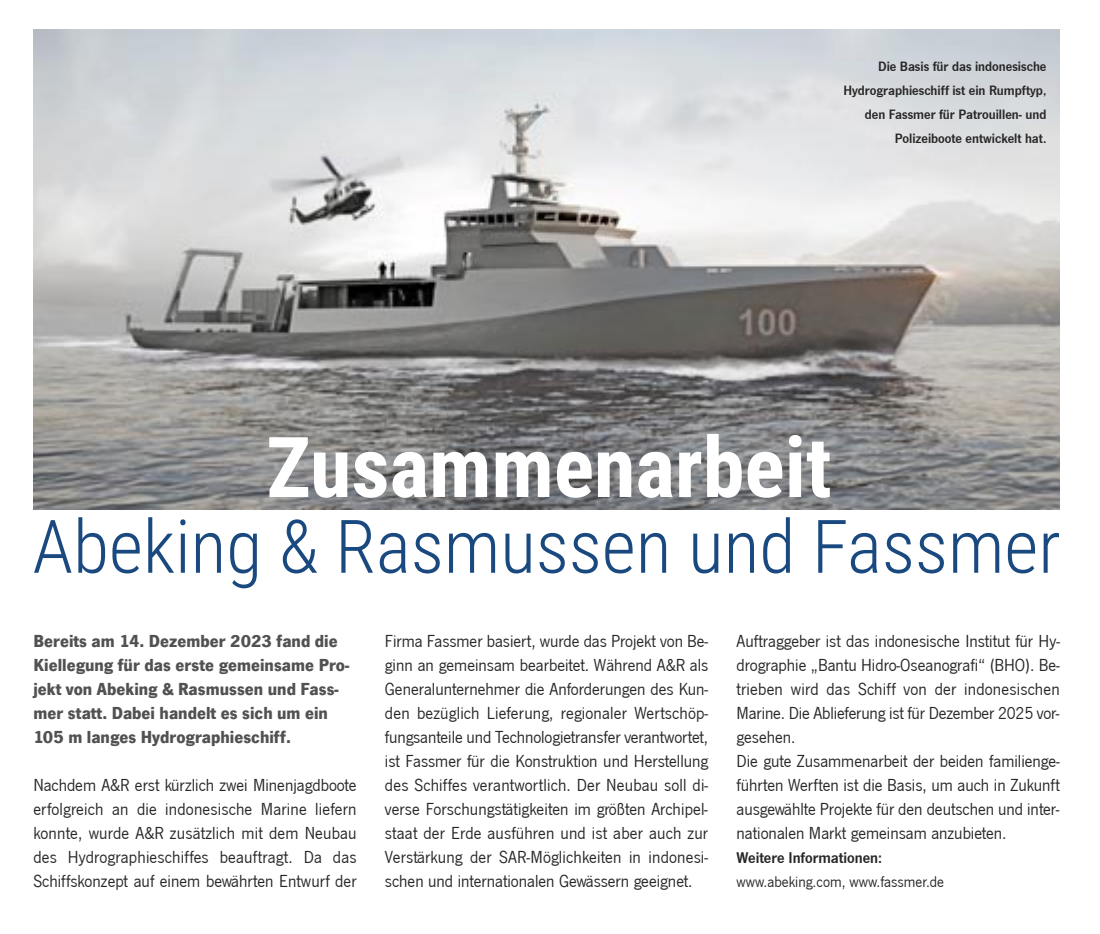
<style>
.page{position:relative;width:1100px;height:934px;background:#fff}
.page>*{position:absolute;margin:0;border:0;box-sizing:border-box;transform-origin:0 0}
.t1{font:700 84px "Roboto Condensed";color:#fff}
.t2{font:300 74px "Roboto Condensed";color:#1a497f}
.t3{font:18px/24px "News Got T";color:#272526;text-align:justify}
.t4{font:700 18px/24px "News Got T";color:#525152}
.t5{font:16px "News Got T";color:#272526}
.t6{font:600 16px "News Got T";color:#272526}
.t7{font:600 14px "News Got T";color:#272526}
</style>
<div class="page">
<img style="left:33px;top:30px;width:1027px;height:479px">
<p class="t7" style="left:878px;top:57px;width:170px">Die Basis für das indonesische</p>
<p class="t7" style="left:843px;top:81px;width:205px">Hydrographieschiff ist ein Rumpftyp,</p>
<p class="t7" style="left:865px;top:105px;width:183px">den Fassmer für Patrouillen- und</p>
<p class="t7" style="left:894px;top:129px;width:153px">Polizeiboote entwickelt hat.</p>
<p class="t1" style="left:266px;top:419px;width:567px">Zusammenarbeit</p>
<p class="t2" style="left:32px;top:504px;width:1029px">Abeking &amp; Rasmussen und Fassmer</p>
<p class="t4" style="left:33px;top:628px;width:317px">Bereits am 14. Dezember 2023 fand die Kiellegung für das erste gemeinsame Pro&shy;jekt von Abeking &amp; Rasmussen und Fass&shy;mer statt. Dabei handelt es sich um ein 105 m langes Hydrographieschiff.</p>
<p class="t3" style="left:385px;top:628px;width:325px">Firma Fassmer basiert, wurde das Projekt von Be&shy;ginn an gemeinsam bearbeitet. Während A&amp;R als Generalunternehmer die Anforderungen des Kun&shy;den bezüglich Lieferung, regionaler Wertschöp&shy;fungsanteile und Technologietransfer verantwortet, ist Fassmer für die Konstruktion und Herstellung des Schiffes verantwortlich. Der Neubau soll di&shy;verse Forschungstätigkeiten im größten Archipel&shy;staat der Erde ausführen und ist aber auch zur Verstärkung der SAR-Möglichkeiten in indonesi&shy;schen und internationalen Gewässern geeignet.</p>
<p class="t3" style="left:736px;top:628px;width:325px">Auftraggeber ist das indonesische Institut für Hy&shy;drographie „Bantu Hidro-Oseanografi“ (BHO). Be&shy;trieben wird das Schiff von der indonesischen Marine. Die Ablieferung ist für Dezember 2025 vor&shy;gesehen.</p>
<p class="t3" style="left:736px;top:748px;width:325px">Die gute Zusammenarbeit der beiden familienge&shy;führten Werften ist die Basis, um auch in Zukunft ausgewählte Projekte für den deutschen und inter&shy;nationalen Markt gemeinsam anzubieten.</p>
<p class="t6" style="left:736px;top:847px;width:147px">Weitere Informationen:</p>
<p class="t5" style="left:736px;top:871px;width:209px">www.abeking.com, www.fassmer.de</p>
<p class="t3" style="left:33px;top:772px;width:325px">Nachdem A&amp;R erst kürzlich zwei Minenjagdboote erfolgreich an die indonesische Marine liefern konnte, wurde A&amp;R zusätzlich mit dem Neubau des Hydrographieschiffes beauftragt. Da das Schiffskonzept auf einem bewährten Entwurf der</p>
</div>
